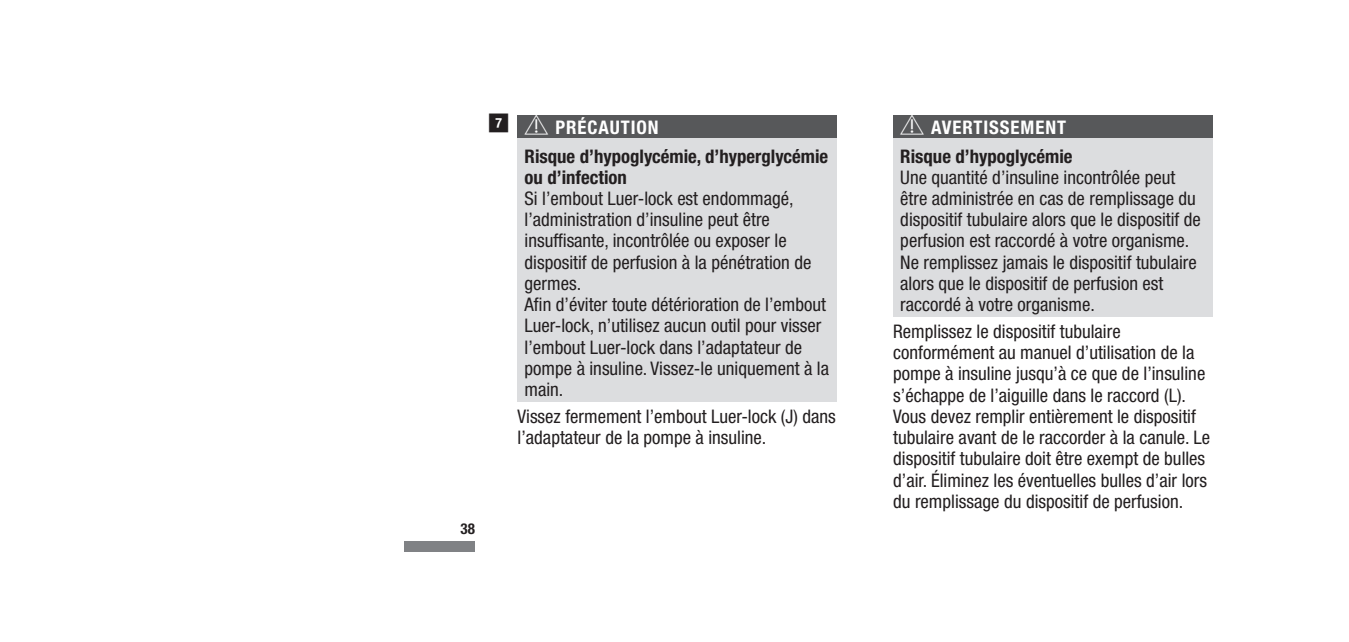
<style>
.page{position:relative;width:1349px;height:642px;background:#fff}
.page>*{position:absolute;margin:0;border:0;box-sizing:border-box;transform-origin:0 0}
.t1{font:19.75px "AIMS Numbers Inverse Bold";color:#231f20}
.t2{font:condensed 18.75px/21.2px "Helvetica Neue LTW1 G";color:#231f20}
.t3{font:700 condensed 18.75px/21.2px "Helvetica Neue LTW1 G";color:#231f20}
.t4{font:700 condensed 18.75px "Helvetica Neue LTW1 G";letter-spacing:.05em;color:#fff}
.t5{font:700 condensed 15px "Helvetica Neue LTW1 G";color:#231f20}
</style>
<div class="page">
<div style="left:404px;top:541px;width:71px;height:10px;background:#808285"></div>
<div style="left:517px;top:115px;width:319px;height:24px;background:#57585a"></div>
<div style="left:517px;top:138px;width:319px;height:51px;background:#dcdddf"></div>
<div style="left:517px;top:177px;width:319px;height:118px;background:#dcdddf"></div>
<div style="left:517px;top:291px;width:319px;height:111px;background:#dcdddf"></div>
<div style="left:893px;top:115px;width:319px;height:24px;background:#57585a"></div>
<div style="left:893px;top:138px;width:319px;height:30px;background:#dcdddf"></div>
<div style="left:893px;top:156px;width:319px;height:97px;background:#dcdddf"></div>
<div style="left:893px;top:248px;width:319px;height:69px;background:#dcdddf"></div>
<p class="t1" style="left:489px;top:113px;width:21px">/</p>
<p class="t4" style="left:555px;top:116px;width:105px">PRÉCAUTION</p>
<p class="t3" style="left:524px;top:145px;width:305px">Risque d’hypoglycémie, d’hyperglycémie ou d’infection</p>
<p class="t2" style="left:524px;top:188px;width:306px">Si l’embout Luer-lock est endommagé, l’administration d’insuline peut être insuffisante, incontrôlée ou exposer le dispositif de perfusion à la pénétration de germes.<br>Afin d’éviter toute détérioration de l’embout Luer-lock, n’utilisez aucun outil pour visser l’embout Luer-lock dans l’adaptateur de pompe à insuline. Vissez-le uniquement à la main.</p>
<p class="t2" style="left:517px;top:406px;width:320px">Vissez fermement l’embout Luer-lock (J) dans l’adaptateur de la pompe à insuline.</p>
<p class="t5" style="left:460px;top:519px;width:16px">38</p>
<p class="t4" style="left:931px;top:116px;width:136px">AVERTISSEMENT</p>
<p class="t3" style="left:900px;top:145px;width:174px">Risque d’hypoglycémie</p>
<p class="t2" style="left:900px;top:167px;width:302px">Une quantité d’insuline incontrôlée peut être administrée en cas de remplissage du dispositif tubulaire alors que le dispositif de perfusion est raccordé à votre organisme.<br>Ne remplissez jamais le dispositif tubulaire alors que le dispositif de perfusion est raccordé à votre organisme.</p>
<p class="t2" style="left:893px;top:321px;width:318px">Remplissez le dispositif tubulaire conformément au manuel d’utilisation de la pompe à insuline jusqu’à ce que de l’insuline s’échappe de l’aiguille dans le raccord (L).<br>Vous devez remplir entièrement le dispositif tubulaire avant de le raccorder à la canule. Le dispositif tubulaire doit être exempt de bulles d’air. Éliminez les éventuelles bulles d’air lors du remplissage du dispositif de perfusion.</p>
</div>
